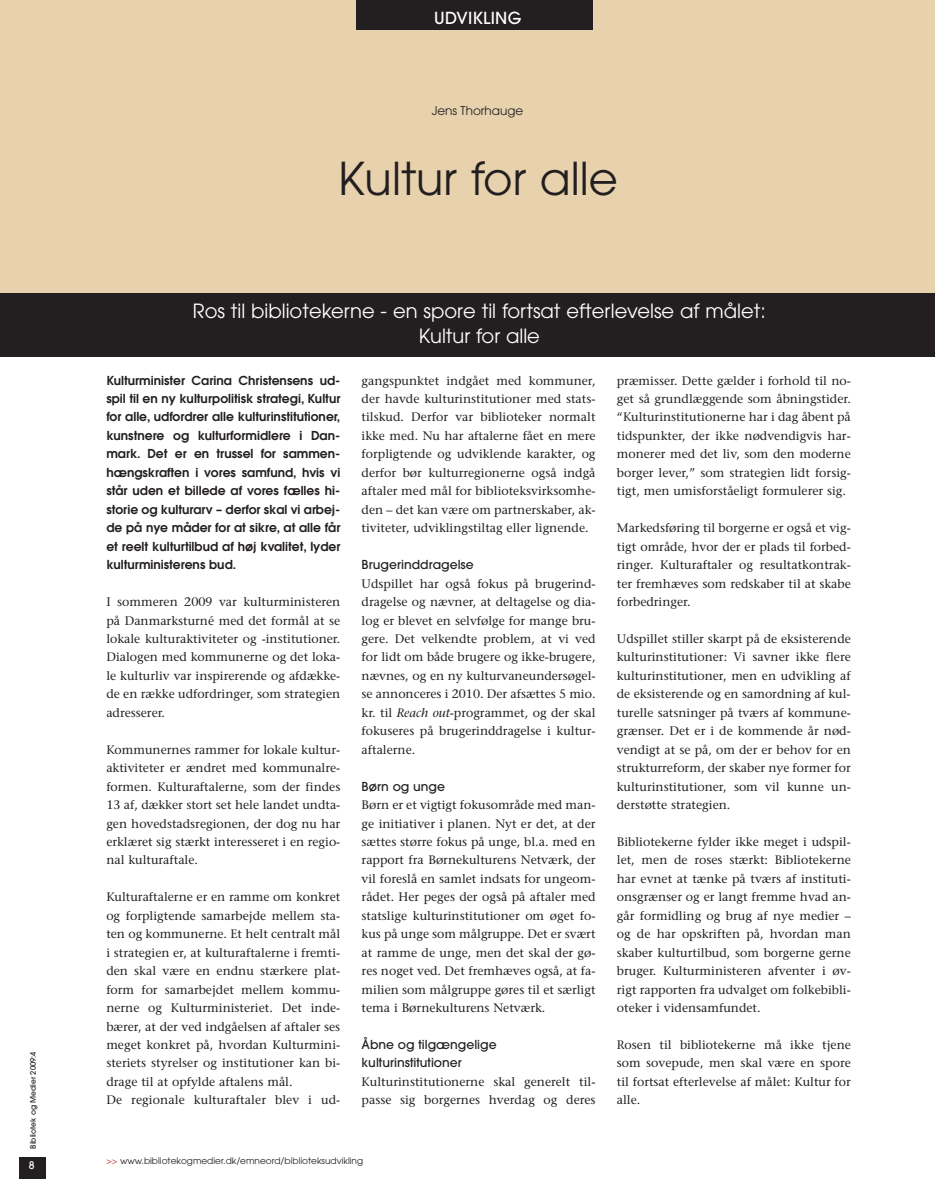
<style>
.page{position:relative;width:935px;height:1190px;background:#fff}
.page>*{position:absolute;margin:0;border:0;box-sizing:border-box;transform-origin:0 0}
.t1{font:45px "Avant Garde";color:#231f20}
.t2{font:19.5px/25.5px "Avant Garde";color:#fff;text-align:center}
.t3{font:500 16.5px "Avant Garde";letter-spacing:.015em;color:#fff}
.t4{font:12.3px/18.5px "Stone Serif";color:#231f20;text-align:justify}
.t5{font:600 12.3px/18.5px "Avant Garde";color:#231f20;text-align:justify}
.t6{font:500 12.3px/18.5px "Avant Garde";color:#231f20}
.t7{font:12px "Avant Garde";color:#231f20}
.t8{font:500 10.5px "Avant Garde";color:#fff}
.t9{font:9px "Avant Garde";color:#231f20}
.t10{font:500 7.5px "Avant Garde";color:#231f20}
.s1{font-style:italic}
.s2{color:#bf2f37}
</style>
<div class="page">
<div style="left:0;top:0;width:934px;height:341px;background:#e7d2ad"></div>
<div style="left:0;top:293px;width:934px;height:64px;background:#231f20"></div>
<div style="left:356px;top:0;width:237px;height:29px;background:#231f20"></div>
<div style="left:19px;top:1157px;width:27px;height:21px;background:#231f20"></div>
<h3 class="t3" style="left:434px;top:12px;width:89px">UDVIKLING</h3>
<p class="t7" style="left:431px;top:106px;width:93px">Jens Thorhauge</p>
<h1 class="t1" style="left:338px;top:162px;width:281px">Kultur for alle</h1>
<h2 class="t2" style="left:193px;top:299px;width:574px">Ros til bibliotekerne - en spore til fortsat efterlevelse af målet:<br>Kultur for alle</h2>
<p class="t4" style="left:361px;top:372px;width:235px">gangspunktet indgået med kommuner, der havde kulturinstitutioner med stats&shy;tilskud. Derfor var biblioteker normalt ikke med. Nu har aftalerne fået en mere forpligtende og udviklende karakter, og derfor bør kulturregionerne også indgå aftaler med mål for biblioteksvirksomhe&shy;den – det kan være om partnerskaber, ak&shy;tiviteter, udviklingstiltag eller lignende.</p>
<p class="t6" style="left:361px;top:556px;width:114px">Brugerinddragelse</p>
<p class="t4" style="left:361px;top:575px;width:235px">Udspillet har også fokus på brugerind&shy;dragelse og nævner, at deltagelse og dia&shy;log er blevet en selvfølge for mange bru&shy;gere. Det velkendte problem, at vi ved for lidt om både brugere og ikke-brugere, nævnes, og en ny kulturvaneundersøgel&shy;se annonceres i 2010. Der afsættes 5 mio. kr. til <span class="s1">Reach out</span>-programmet, og der skal fokuseres på brugerinddragelse i kultur&shy;aftalerne.</p>
<p class="t6" style="left:361px;top:778px;width:85px">Børn og unge</p>
<p class="t4" style="left:361px;top:797px;width:235px">Børn er et vigtigt fokusområde med man&shy;ge initiativer i planen. Nyt er det, at der sættes større fokus på unge, bl.a. med en rapport fra Børnekulturens Netværk, der vil foreslå en samlet indsats for ungeom&shy;rådet. Her peges der også på aftaler med statslige kulturinstitutioner om øget fo&shy;kus på unge som målgruppe. Det er svært at ramme de unge, men det skal der gø&shy;res noget ved. Det fremhæves også, at fa&shy;milien som målgruppe gøres til et særligt tema i Børnekulturens Netværk.</p>
<p class="t6" style="left:361px;top:1036px;width:136px">Åbne og tilgængelige kulturinstitutioner</p>
<p class="t4" style="left:361px;top:1073px;width:235px">Kulturinstitutionerne skal generelt til&shy;passe sig borgernes hverdag og deres</p>
<p class="t5" style="left:106px;top:372px;width:235px">Kulturminister Carina Christensens ud&shy;spil til en ny kulturpolitisk strategi, Kultur for alle, udfordrer alle kulturinstitutioner, kunstnere og kulturformidlere i Dan&shy;mark. Det er en trussel for sammen&shy;hængskraften i vores samfund, hvis vi står uden et billede af vores fælles hi&shy;storie og kulturarv – derfor skal vi arbej&shy;de på nye måder for at sikre, at alle får et reelt kulturtilbud af høj kvalitet, lyder kulturministerens bud.</p>
<p class="t4" style="left:106px;top:594px;width:235px">I sommeren 2009 var kulturministeren på Danmarksturné med det formål at se lokale kulturaktiviteter og -institutioner.<br>Dialogen med kommunerne og det loka&shy;le kulturliv var inspirerende og afdække&shy;de en række udfordringer, som strategien adresserer.</p>
<p class="t4" style="left:106px;top:741px;width:235px">Kommunernes rammer for lokale kultur&shy;aktiviteter er ændret med kommunalre&shy;formen. Kulturaftalerne, som der findes 13 af, dækker stort set hele landet undta&shy;gen hovedstadsregionen, der dog nu har erklæret sig stærkt interesseret i en regio&shy;nal kulturaftale.</p>
<p class="t4" style="left:106px;top:889px;width:235px;text-align:left">Kulturaftalerne er en ramme om konkret og forpligtende samarbejde mellem sta&shy;ten og kommunerne. Et helt centralt mål i strategien er, at kulturaftalerne i fremti&shy;den skal være en endnu stærkere plat&shy;form for samarbejdet mellem kommu&shy;nerne og Kulturministeriet. Det inde&shy;bærer, at der ved indgåelsen af aftaler ses meget konkret på, hvordan Kulturmini&shy;steriets styrelser og institutioner kan bi&shy;drage til at opfylde aftalens mål.<br>De regionale kulturaftaler blev i ud-</p>
<p class="t10" style="left:30px;top:1148px;width:98px;rotate:-90deg">Bibliotek og Medier 2009:4</p>
<p class="t8" style="left:29px;top:1161px;width:7px">8</p>
<p class="t9" style="left:106px;top:1157px;width:258px"><span class="s2">&gt;&gt;</span> www.bibliotekogmedier.dk/emneord/biblioteksudvikling</p>
<p class="t4" style="left:617px;top:372px;width:235px">præmisser. Dette gælder i forhold til no&shy;get så grundlæggende som åbningstider. “Kulturinstitutionerne har i dag åbent på tidspunkter, der ikke nødvendigvis har&shy;monerer med det liv, som den moderne borger lever,” som strategien lidt forsig&shy;tigt, men umisforståeligt formulerer sig.</p>
<p class="t4" style="left:617px;top:520px;width:235px">Markedsføring til borgerne er også et vig&shy;tigt område, hvor der er plads til forbed&shy;ringer. Kulturaftaler og resultatkontrak&shy;ter fremhæves som redskaber til at skabe forbedringer.</p>
<p class="t4" style="left:617px;top:630px;width:235px">Udspillet stiller skarpt på de eksisterende kulturinstitutioner: Vi savner ikke flere kulturinstitutioner, men en udvikling af de eksisterende og en samordning af kul&shy;turelle satsninger på tværs af kommune&shy;grænser. Det er i de kommende år nød&shy;vendigt at se på, om der er behov for en strukturreform, der skaber nye former for kulturinstitutioner, som vil kunne un&shy;derstøtte strategien.</p>
<p class="t4" style="left:617px;top:833px;width:235px">Bibliotekerne fylder ikke meget i udspil&shy;let, men de roses stærkt: Bibliotekerne har evnet at tænke på tværs af instituti&shy;onsgrænser og er langt fremme hvad an&shy;går formidling og brug af nye medier – og de har opskriften på, hvordan man skaber kulturtilbud, som borgerne gerne bruger. Kulturministeren afventer i øv&shy;rigt rapporten fra udvalget om folkebibli&shy;oteker i vidensamfundet.</p>
<p class="t4" style="left:617px;top:1036px;width:235px">Rosen til bibliotekerne må ikke tjene som sovepude, men skal være en spore til fortsat efterlevelse af målet: Kultur for alle.</p>
</div>
